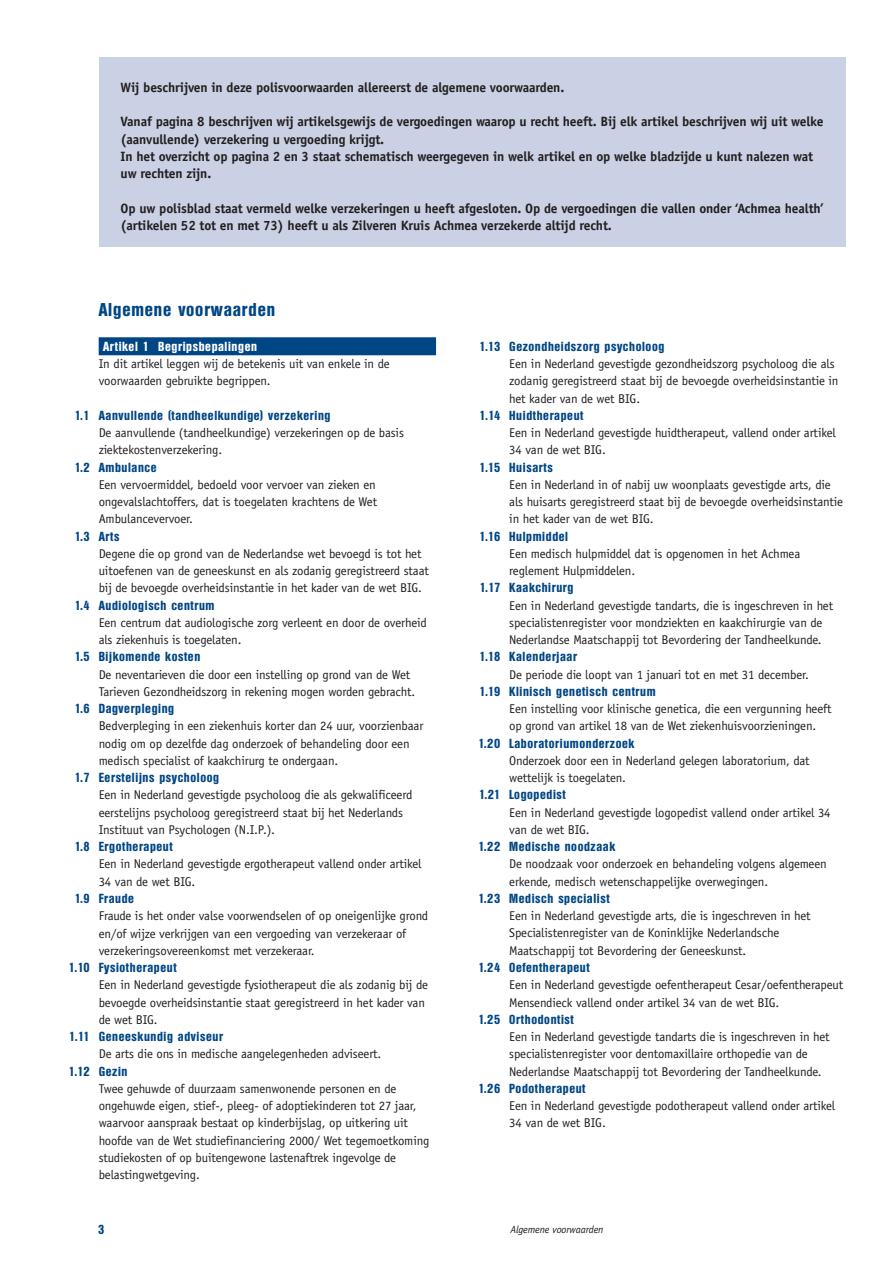
<style>
.page{position:relative;width:893px;height:1262px;background:#fff}
.page>*{position:absolute;margin:0;border:0;box-sizing:border-box;transform-origin:0 0}
.t1{font:700 condensed 18px "Olympia";letter-spacing:.05em;color:#004685}
.t2{font:700 13.5px/17.2px "Officina Sans";letter-spacing:-.01em;color:#231f20}
.t3{font:12.75px/17.2px "Officina Sans";letter-spacing:-.01em;color:#231f20}
.t4{font:700 condensed 12.75px "Olympia";letter-spacing:.05em;color:#004685}
.t5{font:700 condensed 12.75px "Olympia";letter-spacing:.05em;color:#fff}
.t6{font:italic 10.5px "Officina Sans";letter-spacing:-.01em;color:#231f20}
</style>
<div class="page">
<div style="left:99px;top:337px;width:337px;height:18px;background:#004685"></div>
<div style="left:99px;top:57px;width:746px;height:190px;background:#cad1e4"></div>
<p class="t2" style="left:121px;top:80px;width:445px">Wij beschrijven in deze polisvoorwaarden allereerst de algemene voorwaarden.</p>
<p class="t2" style="left:121px;top:114px;width:704px">Vanaf pagina 8 beschrijven wij artikelsgewijs de vergoedingen waarop u recht heeft. Bij elk artikel beschrijven wij uit welke (aanvullende) verzekering u vergoeding krijgt.<br>In het overzicht op pagina 2 en 3 staat schematisch weergegeven in welk artikel en op welke bladzijde u kunt nalezen wat uw rechten zijn.</p>
<p class="t2" style="left:121px;top:201px;width:704px">Op uw polisblad staat vermeld welke verzekeringen u heeft afgesloten. Op de vergoedingen die vallen onder ‘Achmea health’ (artikelen 52 tot en met 73) heeft u als Zilveren Kruis Achmea verzekerde altijd recht.</p>
<h1 class="t1" style="left:99px;top:303px;width:178px">Algemene voorwaarden</h1>
<p class="t5" style="left:103px;top:342px;width:155px">Artikel 1 Begripsbepalingen</p>
<p class="t3" style="left:99px;top:356px;width:292px">In dit artikel leggen wij de betekenis uit van enkele in de voorwaarden gebruikte begrippen.</p>
<p class="t4" style="left:75px;top:411px;width:257px">1.1 Aanvullende (tandheelkundige) verzekering</p>
<p class="t3" style="left:99px;top:425px;width:307px">De aanvullende (tandheelkundige) verzekeringen op de basis ziektekostenverzekering.</p>
<p class="t4" style="left:75px;top:462px;width:83px">1.2 Ambulance</p>
<p class="t3" style="left:99px;top:477px;width:280px;text-align:justify">Een vervoermiddel, bedoeld voor vervoer van zieken en ongevalslachtoffers, dat is toegelaten krachtens de Wet Ambulancevervoer.</p>
<p class="t4" style="left:75px;top:531px;width:46px">1.3 Arts</p>
<p class="t3" style="left:99px;top:546px;width:332px">Degene die op grond van de Nederlandse wet bevoegd is tot het uitoefenen van de geneeskunst en als zodanig geregistreerd staat bij de bevoegde overheidsinstantie in het kader van de wet BIG.</p>
<p class="t4" style="left:75px;top:600px;width:141px">1.4 Audiologisch centrum</p>
<p class="t3" style="left:99px;top:615px;width:329px">Een centrum dat audiologische zorg verleent en door de overheid als ziekenhuis is toegelaten.</p>
<p class="t4" style="left:75px;top:652px;width:127px">1.5 Bijkomende kosten</p>
<p class="t3" style="left:99px;top:667px;width:318px">De neventarieven die door een instelling op grond van de Wet<br>Tarieven Gezondheidszorg in rekening mogen worden gebracht.</p>
<p class="t4" style="left:75px;top:704px;width:101px">1.6 Dagverpleging</p>
<p class="t3" style="left:99px;top:718px;width:326px">Bedverpleging in een ziekenhuis korter dan 24 uur, voorzienbaar nodig om op dezelfde dag onderzoek of behandeling door een medisch specialist of kaakchirurg te ondergaan.</p>
<p class="t4" style="left:75px;top:773px;width:146px">1.7 Eerstelijns psycholoog</p>
<p class="t3" style="left:99px;top:787px;width:315px">Een in Nederland gevestigde psycholoog die als gekwalificeerd eerstelijns psycholoog geregistreerd staat bij het Nederlands<br>Instituut van Psychologen (N.I.P.).</p>
<p class="t4" style="left:75px;top:842px;width:100px">1.8 Ergotherapeut</p>
<p class="t3" style="left:99px;top:856px;width:324px">Een in Nederland gevestigde ergotherapeut vallend onder artikel<br>34 van de wet BIG.</p>
<p class="t4" style="left:75px;top:894px;width:61px">1.9 Fraude</p>
<p class="t3" style="left:99px;top:908px;width:331px">Fraude is het onder valse voorwendselen of op oneigenlijke grond en/of wijze verkrijgen van een vergoeding van verzekeraar of verzekeringsovereenkomst met verzekeraar.</p>
<p class="t4" style="left:69px;top:963px;width:109px">1.10 Fysiotherapeut</p>
<p class="t3" style="left:99px;top:977px;width:331px">Een in Nederland gevestigde fysiotherapeut die als zodanig bij de bevoegde overheidsinstantie staat geregistreerd in het kader van de wet BIG.</p>
<p class="t4" style="left:69px;top:1032px;width:155px">1.11 Geneeskundig adviseur</p>
<p class="t3" style="left:99px;top:1046px;width:284px">De arts die ons in medische aangelegenheden adviseert.</p>
<p class="t4" style="left:69px;top:1066px;width:60px">1.12 Gezin</p>
<p class="t3" style="left:99px;top:1080px;width:332px">Twee gehuwde of duurzaam samenwonende personen en de ongehuwde eigen, stief-, pleeg- of adoptiekinderen tot 27 jaar, waarvoor aanspraak bestaat op kinderbijslag, op uitkering uit hoofde van de Wet studiefinanciering 2000/ Wet tegemoetkoming studiekosten of op buitengewone lastenaftrek ingevolge de belastingwetgeving.</p>
<p class="t4" style="left:479px;top:342px;width:186px">1.13 Gezondheidszorg psycholoog</p>
<p class="t3" style="left:509px;top:356px;width:331px">Een in Nederland gevestigde gezondheidszorg psycholoog die als zodanig geregistreerd staat bij de bevoegde overheidsinstantie in het kader van de wet BIG.</p>
<p class="t4" style="left:479px;top:411px;width:105px">1.14 Huidtherapeut</p>
<p class="t3" style="left:509px;top:425px;width:328px">Een in Nederland gevestigde huidtherapeut, vallend onder artikel<br>34 van de wet BIG.</p>
<p class="t4" style="left:479px;top:462px;width:75px">1.15 Huisarts</p>
<p class="t3" style="left:509px;top:477px;width:335px">Een in Nederland in of nabij uw woonplaats gevestigde arts, die als huisarts geregistreerd staat bij de bevoegde overheidsinstantie in het kader van de wet BIG.</p>
<p class="t4" style="left:479px;top:531px;width:90px">1.16 Hulpmiddel</p>
<p class="t3" style="left:509px;top:546px;width:292px">Een medisch hulpmiddel dat is opgenomen in het Achmea reglement Hulpmiddelen.</p>
<p class="t4" style="left:479px;top:583px;width:95px">1.17 Kaakchirurg</p>
<p class="t3" style="left:509px;top:597px;width:325px">Een in Nederland gevestigde tandarts, die is ingeschreven in het specialistenregister voor mondziekten en kaakchirurgie van de<br>Nederlandse Maatschappij tot Bevordering der Tandheelkunde.</p>
<p class="t4" style="left:479px;top:652px;width:99px">1.18 Kalenderjaar</p>
<p class="t3" style="left:509px;top:666px;width:301px">De periode die loopt van 1 januari tot en met 31 december.</p>
<p class="t4" style="left:479px;top:687px;width:178px">1.19 Klinisch genetisch centrum</p>
<p class="t3" style="left:509px;top:701px;width:324px">Een instelling voor klinische genetica, die een vergunning heeft op grond van artikel 18 van de Wet ziekenhuisvoorzieningen.</p>
<p class="t4" style="left:478px;top:738px;width:157px">1.20 Laboratoriumonderzoek</p>
<p class="t3" style="left:509px;top:753px;width:302px">Onderzoek door een in Nederland gelegen laboratorium, dat wettelijk is toegelaten.</p>
<p class="t4" style="left:479px;top:790px;width:88px">1.21 Logopedist</p>
<p class="t3" style="left:509px;top:804px;width:323px">Een in Nederland gevestigde logopedist vallend onder artikel 34 van de wet BIG.</p>
<p class="t4" style="left:478px;top:842px;width:138px">1.22 Medische noodzaak</p>
<p class="t3" style="left:509px;top:856px;width:319px">De noodzaak voor onderzoek en behandeling volgens algemeen erkende, medisch wetenschappelijke overwegingen.</p>
<p class="t4" style="left:478px;top:894px;width:133px">1.23 Medisch specialist</p>
<p class="t3" style="left:509px;top:908px;width:303px">Een in Nederland gevestigde arts, die is ingeschreven in het<br>Specialistenregister van de Koninklijke Nederlandsche<br>Maatschappij tot Bevordering der Geneeskunst.</p>
<p class="t4" style="left:478px;top:963px;width:113px">1.24 Oefentherapeut</p>
<p class="t3" style="left:509px;top:977px;width:335px">Een in Nederland gevestigde oefentherapeut Cesar/oefentherapeut<br>Mensendieck vallend onder artikel 34 van de wet BIG.</p>
<p class="t4" style="left:478px;top:1014px;width:97px">1.25 Orthodontist</p>
<p class="t3" style="left:509px;top:1029px;width:322px">Een in Nederland gevestigde tandarts die is ingeschreven in het specialistenregister voor dentomaxillaire orthopedie van de<br>Nederlandse Maatschappij tot Bevordering der Tandheelkunde.</p>
<p class="t4" style="left:478px;top:1083px;width:109px">1.26 Podotherapeut</p>
<p class="t3" style="left:509px;top:1098px;width:327px">Een in Nederland gevestigde podotherapeut vallend onder artikel<br>34 van de wet BIG.</p>
<p class="t4" style="left:98px;top:1224px;width:8px">3</p>
<p class="t6" style="left:510px;top:1225px;width:95px">Algemene voorwaarden</p>
</div>
